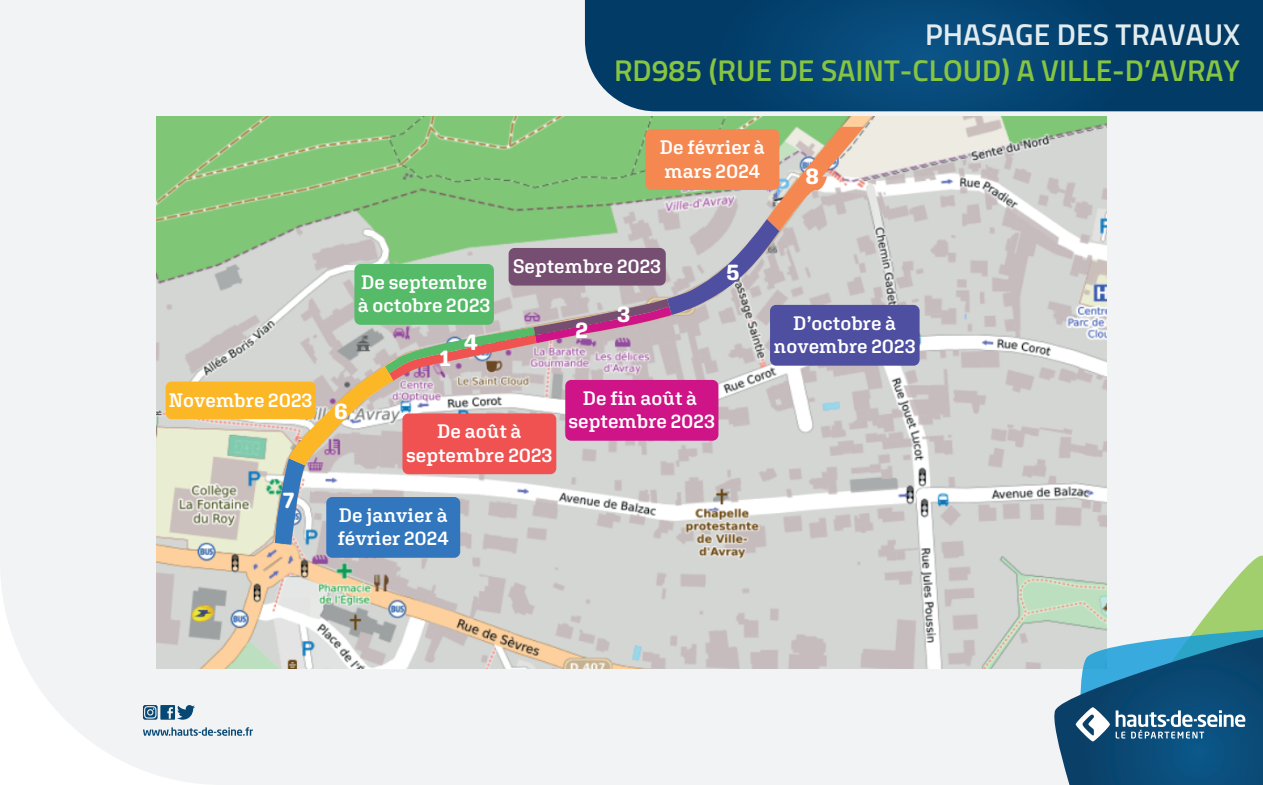
<style>
.page{position:relative;width:1263px;height:785px;background:#fff}
.page>*{position:absolute;margin:0;border:0;box-sizing:border-box;transform-origin:0 0}
.t1{font:600 30px "Cairo";color:#86c441}
.t2{font:600 30px "Cairo";color:#e2ecef}
.t3{font:700 22.5px "Aglet Slab";color:#fff}
.t4{font:600 19.5px/23.4px "Aglet Slab";color:#fff}
</style>
<div class="page">
<div style="left:0;top:0;width:1263px;height:784px;background:#f2f3f4"></div>
<svg style="left:585px;top:0;width:678px;height:111px;background:#074470"></svg>
<svg style="left:143px;top:726px;width:110px;height:9px"></svg>
<svg style="left:143px;top:704px;width:52px;height:15px"></svg>
<img style="left:157px;top:116px;width:949px;height:552px">
<svg style="left:1052px;top:555px;width:211px;height:229px"></svg>
<div style="left:326px;top:496px;width:134px;height:61px;background:#3277bd;border-radius:6px"></div>
<div style="left:770px;top:305px;width:149px;height:60px;background:#4f4fa1;border-radius:6px"></div>
<div style="left:166px;top:381px;width:150px;height:38px;background:#fcb727;border-radius:6px"></div>
<svg style="left:275px;top:127px;width:589px;height:417px;background:#b6b0a6"></svg>
<h1 class="t2" style="left:925px;top:12px;width:317px">PHASAGE DES TRAVAUX</h1>
<h1 class="t1" style="left:614px;top:48px;width:627px">RD985 (RUE DE SAINT-CLOUD) A VILLE-D’AVRAY</h1>
<p class="t4" style="left:660px;top:135px;width:107px">De février à mars 2024</p>
<p class="t3" style="left:805px;top:163px;width:15px">8</p>
<p class="t4" style="left:169px;top:387px;width:145px">Novembre 2023</p>
<p class="t3" style="left:283px;top:486px;width:13px">7</p>
<p class="t3" style="left:334px;top:397px;width:15px">6</p>
<p class="t4" style="left:358px;top:270px;width:134px">De septembre à octobre 2023</p>
<p class="t3" style="left:440px;top:344px;width:12px">1</p>
<p class="t3" style="left:464px;top:328px;width:15px">4</p>
<p class="t4" style="left:513px;top:254px;width:150px">Septembre 2023</p>
<p class="t3" style="left:575px;top:316px;width:14px">2</p>
<p class="t3" style="left:617px;top:300px;width:15px">3</p>
<p class="t4" style="left:406px;top:419px;width:148px;text-align:center">De août à septembre 2023</p>
<p class="t4" style="left:569px;top:385px;width:148px;text-align:center">De fin août à septembre 2023</p>
<p class="t3" style="left:726px;top:258px;width:14px">5</p>
<p class="t4" style="left:338px;top:502px;width:113px">De janvier à février 2024</p>
<p class="t4" style="left:774px;top:310px;width:143px;text-align:center">D’octobre à novembre 2023</p>
</div>
